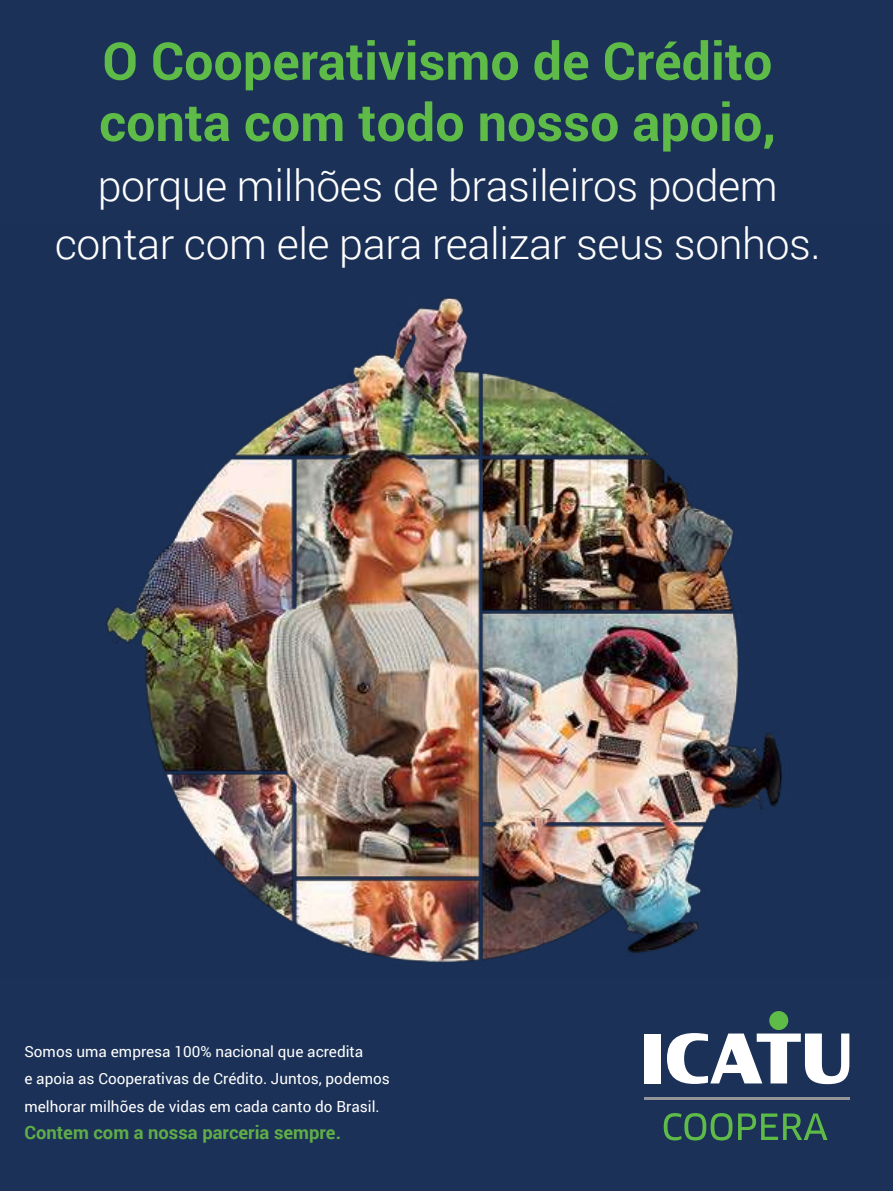
<style>
.page{position:relative;width:893px;height:1191px;background:#1b3157}
.page>*{position:absolute;margin:0;border:0;box-sizing:border-box;transform-origin:0 0}
.t1{font:700 52.05px/61.2px "Roboto";color:#5fbb48}
.t2{font:300 42.9px/58.2px "Roboto";letter-spacing:-.01em;color:#fff;text-align:center}
.t3{font:700 18.3px "Roboto";color:#60ad48}
.t4{font:15.3px/27.6px "Roboto";color:#fff}
</style>
<div class="page">
<img style="left:106px;top:297px;width:683px;height:733px">
<svg style="left:664px;top:1113px;width:68px;height:27px"></svg>
<svg style="left:738px;top:1113px;width:89px;height:27px"></svg>
<div style="left:769px;top:1011px;width:19px;height:19px;background:#5fbb48;border-radius:50%"></div>
<div style="left:644px;top:1033px;width:17px;height:50px;background:#fff"></div>
<svg style="left:667px;top:1033px;width:182px;height:51px"></svg>
<hr style="left:644px;top:1097px;width:205px;height:2px;background:#939598">
<h1 class="t1" style="left:99px;top:29px;width:678px">O Cooperativismo de Crédito conta com todo nosso apoio,</h1>
<h2 class="t2" style="left:55px;top:155px;width:768px">porque milhões de brasileiros podem contar com ele para realizar seus sonhos.</h2>
<p class="t4" style="left:24px;top:1036px;width:367px">Somos uma empresa 100% nacional que acredita<br>e apoia as Cooperativas de Crédito. Juntos, podemos melhorar milhões de vidas em cada canto do Brasil.</p>
<p class="t3" style="left:24px;top:1119px;width:318px">Contem com a nossa parceria sempre.</p>
</div>
